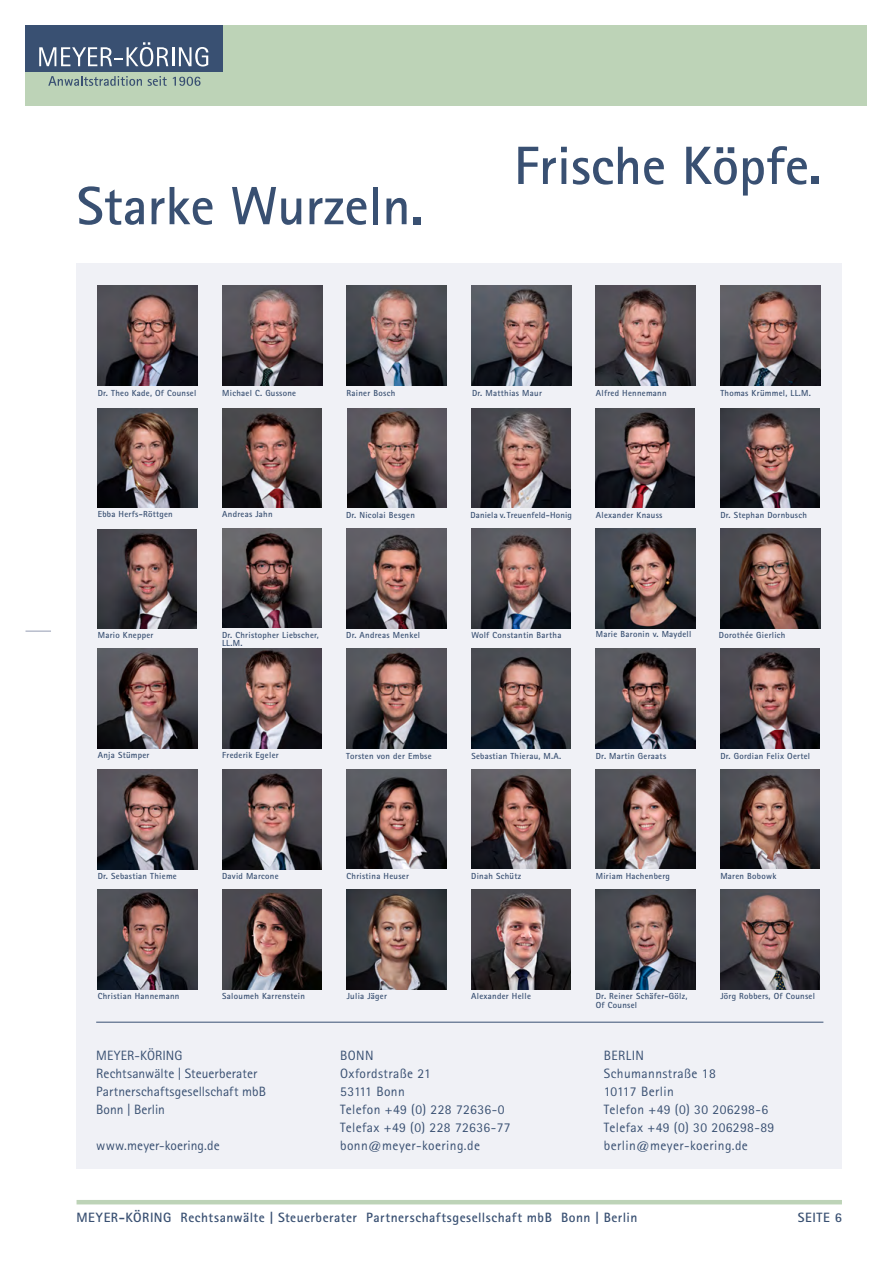
<style>
.page{position:relative;width:893px;height:1263px;background:#fff}
.page>*{position:absolute;margin:0;border:0;box-sizing:border-box;transform-origin:0 0}
.t1{font:700 54px "Rotis Sans Serif";color:#395072}
.t2{font:13.5px/18px "Rotis Sans Serif";letter-spacing:.03em;color:#395072}
.t3{font:13.5px/18px "Rotis Sans Serif";letter-spacing:.005em;color:#395072}
.t4{font:700 13.5px "Rotis Sans Serif";letter-spacing:.035em;color:#395072}
.t5{font:700 8.85px/8.9px "Rotis Sans Serif";letter-spacing:.03em;color:#395072}
</style>
<div class="page">
<div style="left:77px;top:263px;width:765px;height:905px;background:#f0f1f6"></div>
<svg style="left:26px;top:631px;width:25px;height:1px"></svg>
<hr style="left:77px;top:1200px;width:765px;height:4px;background:#bdd3b7">
<hr style="left:96px;top:1022px;width:727px;height:1px;background:#395072">
<div style="left:26px;top:26px;width:841px;height:80px;background:#bdd3b7"></div>
<div style="left:26px;top:26px;width:197px;height:46px;background:#395072"></div>
<svg style="left:39px;top:42px;width:169px;height:25px"></svg>
<svg style="left:48px;top:76px;width:94px;height:10px"></svg>
<svg style="left:148px;top:76px;width:19px;height:10px"></svg>
<svg style="left:173px;top:77px;width:28px;height:9px"></svg>
<img style="left:720px;top:528px;width:100px;height:100px">
<img style="left:471px;top:408px;width:99px;height:99px">
<img style="left:98px;top:286px;width:99px;height:100px">
<img style="left:98px;top:649px;width:99px;height:99px">
<img style="left:596px;top:528px;width:99px;height:100px">
<img style="left:347px;top:408px;width:99px;height:99px">
<img style="left:720px;top:649px;width:100px;height:99px">
<img style="left:596px;top:649px;width:99px;height:99px">
<img style="left:596px;top:408px;width:99px;height:99px">
<img style="left:98px;top:408px;width:99px;height:100px">
<img style="left:222px;top:286px;width:100px;height:100px">
<img style="left:347px;top:286px;width:99px;height:100px">
<img style="left:347px;top:769px;width:99px;height:100px">
<img style="left:222px;top:770px;width:100px;height:99px">
<img style="left:98px;top:769px;width:99px;height:100px">
<img style="left:471px;top:286px;width:100px;height:100px">
<img style="left:720px;top:408px;width:99px;height:99px">
<img style="left:720px;top:889px;width:100px;height:100px">
<img style="left:720px;top:769px;width:100px;height:100px">
<img style="left:98px;top:890px;width:99px;height:99px">
<img style="left:222px;top:889px;width:100px;height:100px">
<img style="left:471px;top:889px;width:100px;height:100px">
<img style="left:471px;top:769px;width:100px;height:100px">
<img style="left:596px;top:286px;width:99px;height:100px">
<img style="left:98px;top:529px;width:99px;height:99px">
<img style="left:222px;top:649px;width:100px;height:99px">
<img style="left:596px;top:890px;width:99px;height:99px">
<img style="left:596px;top:769px;width:99px;height:100px">
<img style="left:720px;top:286px;width:100px;height:100px">
<img style="left:222px;top:528px;width:99px;height:100px">
<img style="left:347px;top:649px;width:99px;height:99px">
<img style="left:347px;top:528px;width:99px;height:100px">
<img style="left:223px;top:408px;width:99px;height:99px">
<img style="left:471px;top:528px;width:100px;height:100px">
<img style="left:471px;top:649px;width:100px;height:99px">
<img style="left:347px;top:889px;width:99px;height:100px">
<h1 class="t1" style="left:77px;top:172px;width:348px">Starke Wurzeln.</h1>
<h1 class="t1" style="left:514px;top:132px;width:309px">Frische Köpfe.</h1>
<p class="t5" style="left:98px;top:388px;width:100px">Dr. Theo Kade, Of Counsel</p>
<p class="t5" style="left:222px;top:388px;width:75px">Michael C. Gussone</p>
<p class="t5" style="left:347px;top:388px;width:50px">Rainer Bosch</p>
<p class="t5" style="left:472px;top:388px;width:71px">Dr. Matthias Maur</p>
<p class="t5" style="left:596px;top:388px;width:72px">Alfred Hennemann</p>
<p class="t5" style="left:720px;top:388px;width:92px">Thomas Krümmel, LL.M.</p>
<p class="t5" style="left:98px;top:510px;width:76px">Ebba Herfs-Röttgen</p>
<p class="t5" style="left:222px;top:510px;width:52px">Andreas Jahn</p>
<p class="t5" style="left:346px;top:510px;width:70px">Dr. Nicolai Besgen</p>
<p class="t5" style="left:470px;top:510px;width:103px">Daniela v. Treuenfeld-Honig</p>
<p class="t5" style="left:596px;top:510px;width:68px">Alexander Knauss</p>
<p class="t5" style="left:720px;top:510px;width:88px">Dr. Stephan Dornbusch</p>
<p class="t5" style="left:98px;top:631px;width:57px">Mario Knepper</p>
<p class="t5" style="left:222px;top:630px;width:98px">Dr. Christopher Liebscher,<br>LL.M.</p>
<p class="t5" style="left:346px;top:630px;width:75px">Dr. Andreas Menkel</p>
<p class="t5" style="left:471px;top:630px;width:92px">Wolf Constantin Bartha</p>
<p class="t5" style="left:596px;top:630px;width:97px">Marie Baronin v. Maydell</p>
<p class="t5" style="left:719px;top:630px;width:68px">Dorothée Gierlich</p>
<p class="t5" style="left:98px;top:750px;width:53px">Anja Stümper</p>
<p class="t5" style="left:222px;top:750px;width:58px">Frederik Egeler</p>
<p class="t5" style="left:346px;top:752px;width:87px">Torsten von der Embse</p>
<p class="t5" style="left:471px;top:752px;width:91px">Sebastian Thierau, M.A.</p>
<p class="t5" style="left:596px;top:752px;width:72px">Dr. Martin Geraats</p>
<p class="t5" style="left:720px;top:751px;width:91px">Dr. Gordian Felix Oertel</p>
<p class="t5" style="left:98px;top:872px;width:81px">Dr. Sebastian Thieme</p>
<p class="t5" style="left:222px;top:872px;width:58px">David Marcone</p>
<p class="t5" style="left:347px;top:871px;width:64px">Christina Heuser</p>
<p class="t5" style="left:471px;top:871px;width:51px">Dinah Schütz</p>
<p class="t5" style="left:596px;top:871px;width:76px">Miriam Hachenberg</p>
<p class="t5" style="left:720px;top:871px;width:58px">Maren Bobowk</p>
<p class="t5" style="left:98px;top:991px;width:83px">Christian Hannemann</p>
<p class="t5" style="left:222px;top:991px;width:84px">Saloumeh Karrenstein</p>
<p class="t5" style="left:347px;top:991px;width:42px">Julia Jäger</p>
<p class="t5" style="left:471px;top:991px;width:61px">Alexander Helle</p>
<p class="t5" style="left:596px;top:991px;width:93px">Dr. Reiner Schäfer-Gölz,<br>Of Counsel</p>
<p class="t5" style="left:720px;top:991px;width:96px">Jörg Robbers, Of Counsel</p>
<h2 class="t3" style="left:96px;top:1047px;width:171px">MEYER-KÖRING<br>Rechtsanwälte | Steuerberater<br>Partnerschaftsgesellschaft mbB<br>Bonn | Berlin</h2>
<h2 class="t3" style="left:96px;top:1137px;width:125px">www.meyer-koering.de</h2>
<h2 class="t2" style="left:340px;top:1047px;width:172px">BONN<br>Oxfordstraße 21<br>53111 Bonn<br>Telefon +49 (0) 228 72636-0<br>Telefax +49 (0) 228 72636-77 bonn@meyer-koering.de</h2>
<h2 class="t2" style="left:604px;top:1047px;width:172px">BERLIN<br>Schumannstraße 18<br>10117 Berlin<br>Telefon +49 (0) 30 206298-6<br>Telefax +49 (0) 30 206298-89 berlin@meyer-koering.de</h2>
<h2 class="t4" style="left:77px;top:1209px;width:562px">MEYER-KÖRING Rechtsanwälte | Steuerberater Partnerschaftsgesellschaft mbB Bonn | Berlin</h2>
<h2 class="t4" style="left:798px;top:1209px;width:46px">SEITE 6</h2>
</div>
